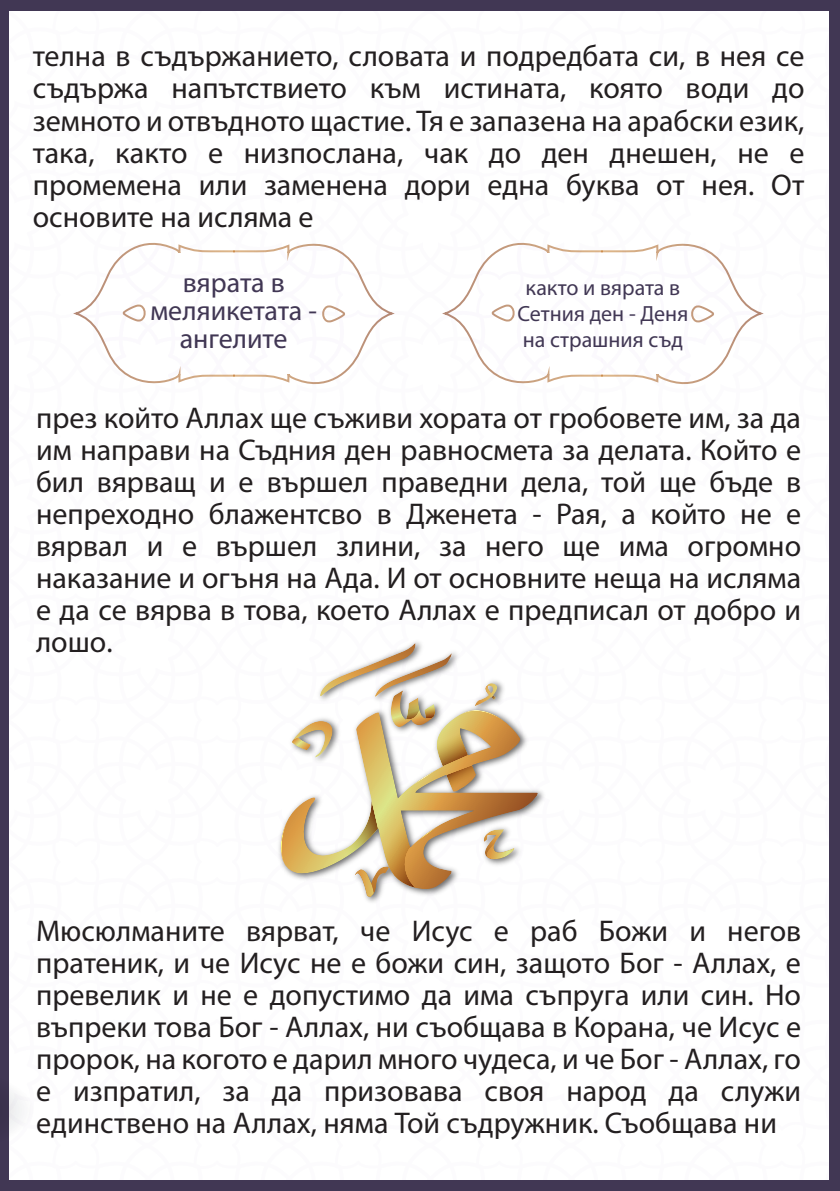
<style>
.page{position:relative;width:840px;height:1191px;background:#fff}
.page>*{position:absolute;margin:0;border:0;box-sizing:border-box;transform-origin:0 0}
.t1{font:30px/32px "Myriad Pro";color:#231f20;text-align:justify}
.t2{font:28px/28px "Myriad Pro";color:#413754;text-align:center}
.t3{font:22px/26px "Myriad Pro";color:#413754;text-align:center}
</style>
<div class="page">
<div style="left:0;top:0;width:839px;height:1191px;background:#413754"></div>
<div style="left:9px;top:11px;width:820px;height:1168px;background:#fff"></div>
<div style="left:25px;top:1046px;width:29px;height:126px;background:#fff"></div>
<img style="left:9px;top:777px;width:16px;height:403px">
<div style="left:274px;top:635px;width:275px;height:272px;background:#fff"></div>
<svg style="left:278px;top:710px;width:262px;height:180px;background:#e7d9c8"></svg>
<svg style="left:280px;top:810px;width:15px;height:62px"></svg>
<svg style="left:291px;top:643px;width:219px;height:148px;background:#e9dec9"></svg>
<svg style="left:319px;top:798px;width:124px;height:99px;background:#dfcfad"></svg>
<svg style="left:481px;top:829px;width:34px;height:32px"></svg>
<div style="left:441px;top:243px;width:322px;height:141px;background:#fff"></div>
<div style="left:73px;top:243px;width:322px;height:141px;background:#fff"></div>
<p class="t1" style="left:33px;top:43px;width:772px">телна в съдържанието, словата и подредбата си, в нея се съдържа напътствието към истината, която води до земното и отвъдното щастие. Тя е запазена на арабски език, така, както е низпослана, чак до ден днешен, не е промемена или заменена дори една буква от нея. От основите на исляма е</p>
<p class="t2" style="left:150px;top:271px;width:168px">вярата в меляикетата - ангелите</p>
<p class="t3" style="left:517px;top:277px;width:172px">както и вярата в<br>Сетния ден - Деня на страшния съд</p>
<p class="t1" style="left:36px;top:404px;width:766px">през който Аллах ще съживи хората от гробовете им, за да им направи на Съдния ден равносмета за делата. Който е бил вярващ и е вършел праведни дела, той ще бъде в непреходно блажентсво в Дженета - Рая, а който не е вярвал и е вършел злини, за него ще има огромно наказание и огъня на Ада. И от основните неща на исляма е да се вярва в това, което Аллах е предписал от добро и лошо.</p>
<p class="t1" style="left:36px;top:917px;width:766px">Мюсюлманите вярват, че Исус е раб Божи и негов пратеник, и че Исус не е божи син, защото Бог - Аллах, е превелик и не е допустимо да има съпруга или син. Но въпреки това Бог - Аллах, ни съобщава в Корана, че Исус е пророк, на когото е дарил много чудеса, и че Бог - Аллах, го е изпратил, за да призовава своя народ да служи единствено на Аллах, няма Той съдружник. Съобщава ни</p>
</div>
